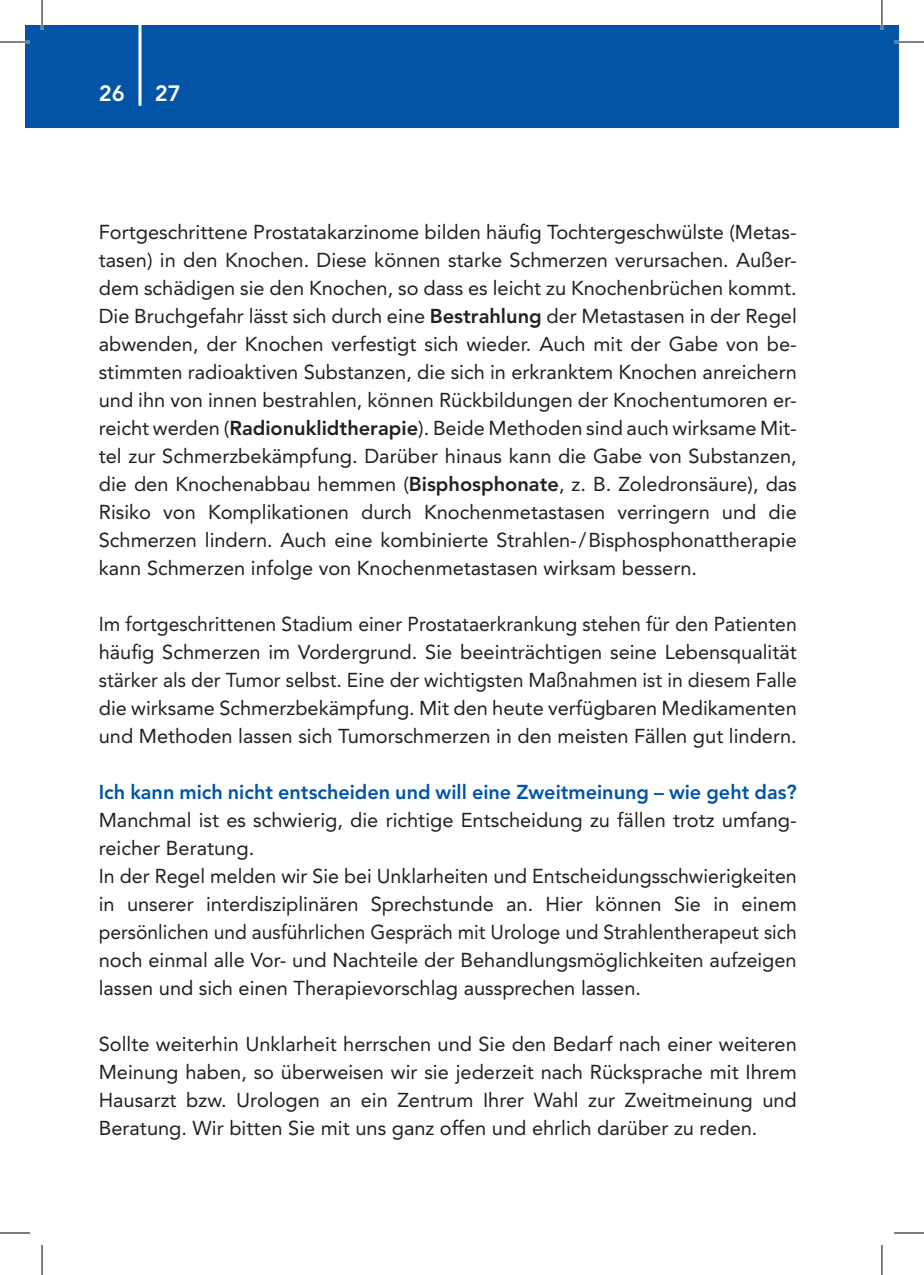
<style>
.page{position:relative;width:924px;height:1275px;background:#fff}
.page>*{position:absolute;margin:0;border:0;box-sizing:border-box;transform-origin:0 0}
.t1{font:800 22px "Avenir LT Std";color:#fff}
.t2{font:20px/28px "Avenir LT Std";color:#231f20;text-align:justify}
.t3{font:800 20px "Avenir LT Std";color:#0154a6}
.s1{font-weight:800}
</style>
<div class="page">
<div style="left:25px;top:25px;width:873px;height:102px;background:#0154a6"></div>
<hr style="left:138px;top:25px;width:3px;height:81px;background:#fff">
<hr style="left:0;top:41px;width:30px;height:2px;background:#fff">
<hr style="left:893px;top:41px;width:30px;height:2px;background:#fff">
<hr style="left:41px;top:0;width:2px;height:30px;background:#fff">
<hr style="left:880px;top:0;width:2px;height:30px;background:#fff">
<hr style="left:0;top:42px;width:30px;height:1px;background:#000">
<hr style="left:893px;top:42px;width:30px;height:1px;background:#000">
<hr style="left:0;top:1232px;width:30px;height:1px;background:#000">
<hr style="left:893px;top:1232px;width:30px;height:1px;background:#000">
<hr style="left:42px;top:0;width:1px;height:30px;background:#000">
<hr style="left:42px;top:1245px;width:1px;height:30px;background:#000">
<hr style="left:881px;top:0;width:1px;height:30px;background:#000">
<hr style="left:881px;top:1245px;width:1px;height:30px;background:#000">
<p class="t1" style="left:99px;top:80px;width:28px">26</p>
<p class="t1" style="left:155px;top:80px;width:28px">27</p>
<p class="t2" style="left:99px;top:218px;width:699px">Fortgeschrittene Prostatakarzinome bilden häufig Tochtergeschwülste (Metas&shy;tasen) in den Knochen. Diese können starke Schmerzen verursachen. Außer&shy;dem schädigen sie den Knochen, so dass es leicht zu Knochenbrüchen kommt.<br>Die Bruchgefahr lässt sich durch eine <span class="s1">Bestrahlung</span> der Metastasen in der Regel abwenden, der Knochen verfestigt sich wieder. Auch mit der Gabe von be&shy;stimmten radioaktiven Substanzen, die sich in erkranktem Knochen anreichern und ihn von innen bestrahlen, können Rückbildungen der Knochentumoren er&shy;reicht werden (<span class="s1">Radionuklidtherapie</span>). Beide Methoden sind auch wirksame Mit&shy;tel zur Schmerzbekämpfung. Darüber hinaus kann die Gabe von Substanzen, die den Knochenabbau hemmen (<span class="s1">Bisphosphonate</span>, z. B. Zoledronsäure), das Risiko von Komplikationen durch Knochenmetastasen verringern und die Schmerzen lindern. Auch eine kombinierte Strahlen-/Bisphosphonattherapie kann Schmerzen infolge von Knochenmetastasen wirksam bessern.</p>
<p class="t2" style="left:99px;top:610px;width:699px">Im fortgeschrittenen Stadium einer Prostataerkrankung stehen für den Patienten häufig Schmerzen im Vordergrund. Sie beeinträchtigen seine Lebensqualität stärker als der Tumor selbst. Eine der wichtigsten Maßnahmen ist in diesem Falle die wirksame Schmerzbekämpfung. Mit den heute verfügbaren Medikamenten und Methoden lassen sich Tumorschmerzen in den meisten Fällen gut lindern.</p>
<p class="t3" style="left:99px;top:780px;width:699px">Ich kann mich nicht entscheiden und will eine Zweitmeinung – wie geht das?</p>
<p class="t2" style="left:99px;top:806px;width:699px;text-align:left">Manchmal ist es schwierig, die richtige Entscheidung zu fällen trotz umfang&shy;reicher Beratung.<br>In der Regel melden wir Sie bei Unklarheiten und Entscheidungsschwierigkeiten in unserer interdisziplinären Sprechstunde an. Hier können Sie in einem persönlichen und ausführlichen Gespräch mit Urologe und Strahlentherapeut sich noch einmal alle Vor- und Nachteile der Behandlungsmöglichkeiten aufzeigen lassen und sich einen Therapievorschlag aussprechen lassen.</p>
<p class="t2" style="left:99px;top:1030px;width:699px">Sollte weiterhin Unklarheit herrschen und Sie den Bedarf nach einer weiteren Meinung haben, so überweisen wir sie jederzeit nach Rücksprache mit Ihrem Hausarzt bzw. Urologen an ein Zentrum Ihrer Wahl zur Zweitmeinung und Beratung. Wir bitten Sie mit uns ganz offen und ehrlich darüber zu reden.</p>
</div>
